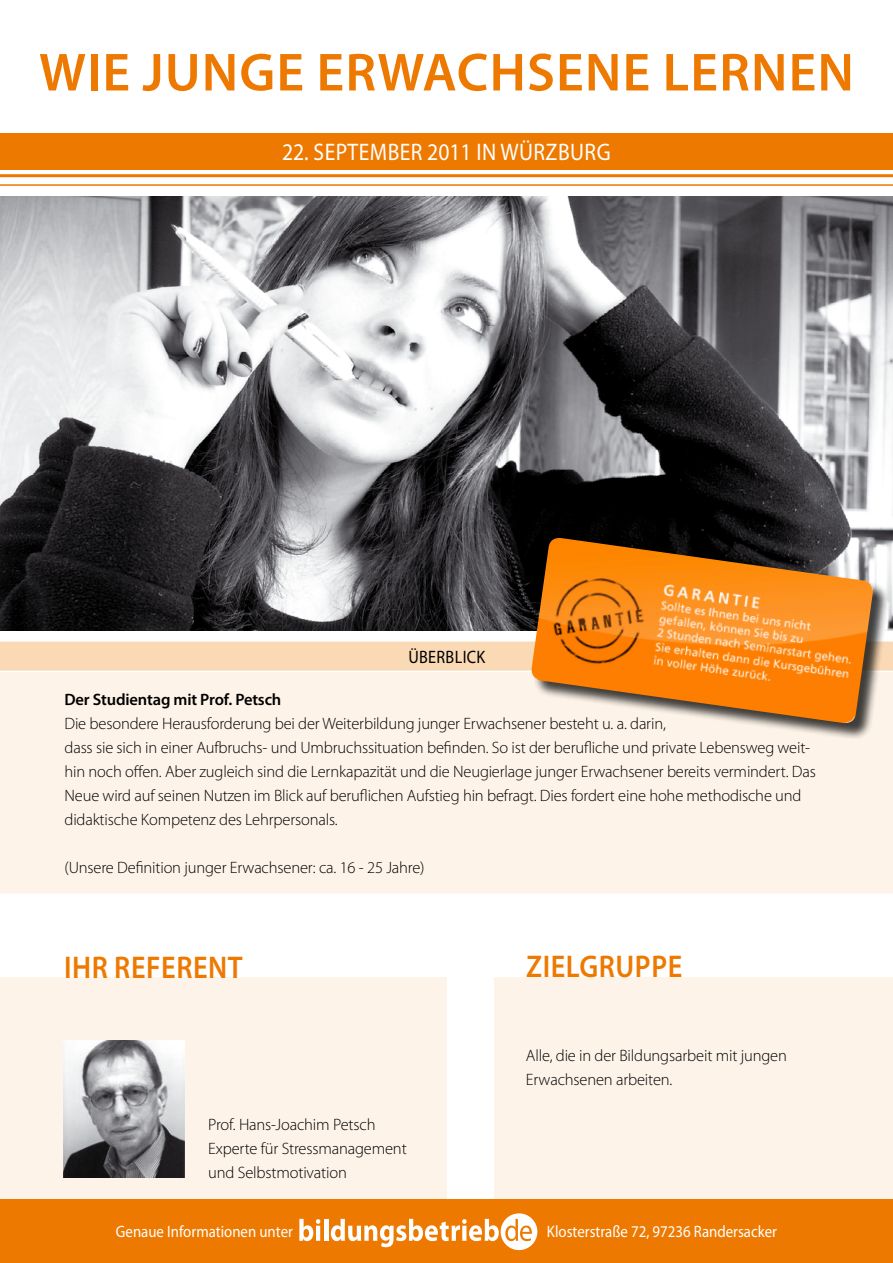
<style>
.page{position:relative;width:893px;height:1263px;background:#fff}
.page>*{position:absolute;margin:0;border:0;box-sizing:border-box;transform-origin:0 0}
.t1{font:600 54px "Myriad Pro";letter-spacing:.02em;color:#ee7900}
.t2{font:600 31.5px "Myriad Pro";letter-spacing:.02em;color:#ee7900;scale:.9 1}
.t3{font:24px "Myriad Pro";letter-spacing:.02em;color:#fff;scale:.9 1}
.t4{font:18px "Myriad Pro";letter-spacing:.02em;color:#000;scale:.9 1}
.t5{font:300 16.5px/24px "Myriad Pro";letter-spacing:-.01em;color:#000}
.t6{font:16.5px "Myriad Pro";color:#fff;scale:.9 1}
.t7{font:600 16.5px "Myriad Pro";letter-spacing:-.01em;color:#000}
</style>
<div class="page">
<div style="left:0;top:133px;width:893px;height:37px;background:#ee7900"></div>
<div style="left:0;top:641px;width:893px;height:30px;background:#fad9b5"></div>
<div style="left:0;top:671px;width:893px;height:223px;background:#fdf3e8"></div>
<hr style="left:0;top:640px;width:893px;height:2px;background:#fff">
<hr style="left:0;top:671px;width:893px;height:1px;background:#fff">
<hr style="left:0;top:893px;width:893px;height:2px;background:#fff">
<hr style="left:0;top:174px;width:893px;height:3px;background:#ee7900">
<hr style="left:0;top:184px;width:893px;height:2px;background:#ee7900">
<img style="left:0;top:197px;width:893px;height:433px">
<div style="left:0;top:978px;width:446px;height:259px;background:#fdf3e8"></div>
<div style="left:495px;top:977px;width:398px;height:242px;background:#fdf3e8"></div>
<div style="left:0;top:1199px;width:893px;height:64px;background:#ee7900"></div>
<div style="left:501px;top:1213px;width:36px;height:37px;background:#fff;border-radius:50%"></div>
<svg style="left:299px;top:1219px;width:21px;height:22px"></svg>
<hr style="left:316px;top:1226px;width:4px;height:15px;background:#fff">
<hr style="left:324px;top:1219px;width:4px;height:22px;background:#fff">
<svg style="left:331px;top:1219px;width:168px;height:28px"></svg>
<svg style="left:505px;top:1219px;width:27px;height:22px"></svg>
<div style="left:532px;top:538px;width:357px;height:201px;background:#000;opacity:.75"></div>
<img style="left:530px;top:538px;width:344px;height:186px">
<img style="left:64px;top:1040px;width:121px;height:137px">
<h1 class="t1" style="left:39px;top:38px;width:816px">WIE JUNGE ERWACHSENE LERNEN</h1>
<h3 class="t3" style="left:282px;top:137px;width:366px">22. September 2011 in Würzburg</h3>
<p class="t4" style="left:408px;top:646px;width:87px">Überblick</p>
<p class="t7" style="left:65px;top:689px;width:218px">DER STUDIENTAG MIT PROF. PETSCH</p>
<p class="t5" style="left:65px;top:711px;width:753px">Die besondere Herausforderung bei der Weiterbildung junger Erwachsener besteht u. a. darin,<br>dass sie sich in einer Aufbruchs- und Umbruchssituation befinden. So ist der berufliche und private Lebensweg weit&shy;hin noch offen. Aber zugleich sind die Lernkapazität und die Neugierlage junger Erwachsener bereits vermindert. Das Neue wird auf seinen Nutzen im Blick auf beruflichen Aufstieg hin befragt. Dies fordert eine hohe methodische und didaktische Kompetenz des Lehrpersonals.</p>
<p class="t5" style="left:65px;top:855px;width:362px">(Unsere Definition junger Erwachsener: ca. 16 - 25 Jahre)</p>
<h2 class="t2" style="left:64px;top:947px;width:195px">IHR REFERENT</h2>
<h2 class="t2" style="left:526px;top:946px;width:175px">ZIELGRUPPE</h2>
<p class="t5" style="left:208px;top:1112px;width:200px">Prof. Hans-Joachim Petsch<br>Experte für Stressmanagement und Selbstmotivation</p>
<p class="t5" style="left:526px;top:1044px;width:262px">Alle, die in der Bildungsarbeit mit jungen<br>Erwachsenen arbeiten.</p>
<p class="t6" style="left:116px;top:1221px;width:198px">Genaue I nformationen unter</p>
<p class="t6" style="left:547px;top:1221px;width:257px">Klosterstraße 72, 97236 Randersacker</p>
</div>
